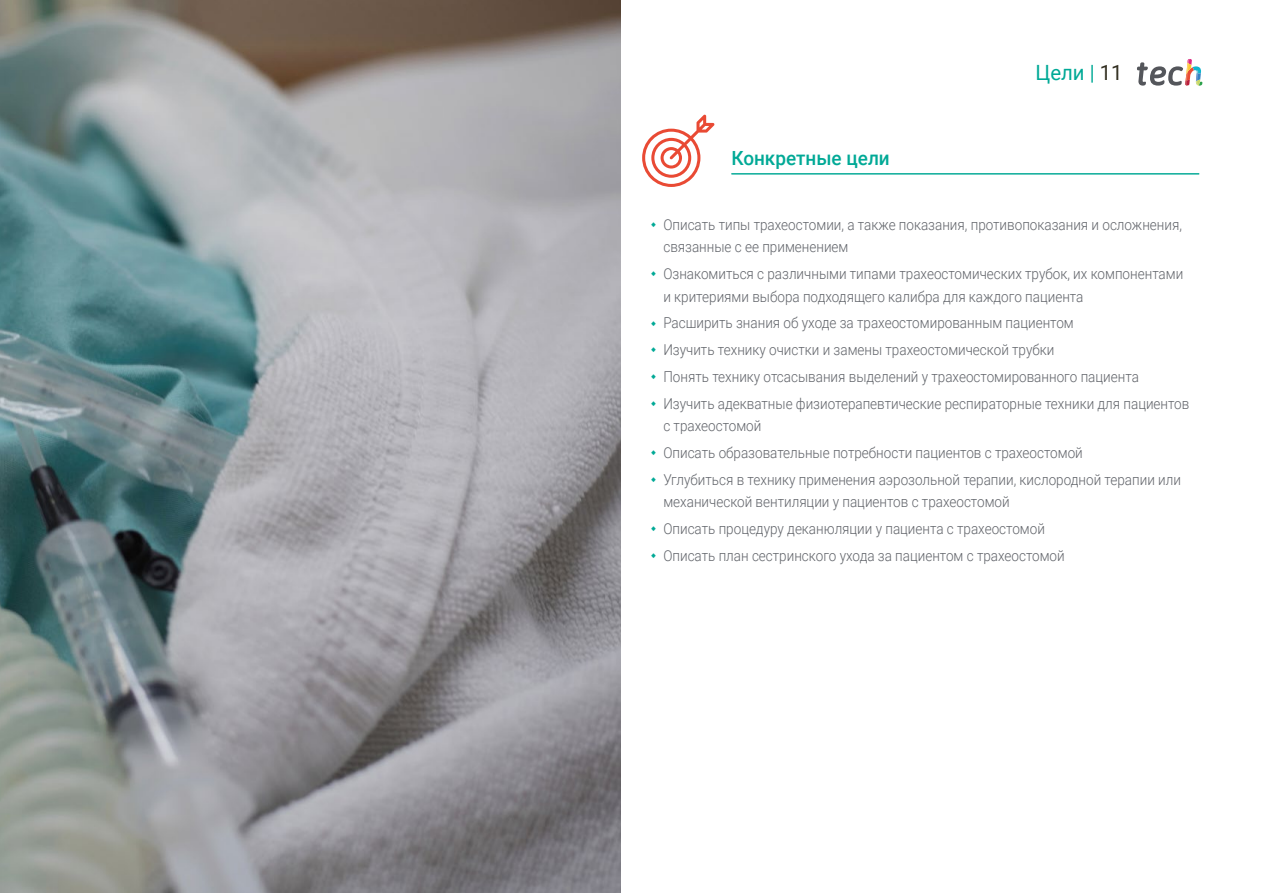
<style>
.page{position:relative;width:1263px;height:893px;background:#fff}
.page>*{position:absolute;margin:0;border:0;box-sizing:border-box;transform-origin:0 0}
.t1{font:21px "Roboto";color:#00a996}
.t2{font:500 19.5px "Roboto";color:#00a996}
.t3{font:300 15px/26.7px "Roboto";color:#61646a;scale:.9 1}
.s1{color:#312e20}
</style>
<div class="page">
<svg style="left:642px;top:115px;width:72px;height:72px"></svg>
<hr style="left:731px;top:173px;width:468px;height:1px;background:#00a996">
<img style="left:0;top:0;width:621px;height:893px">
<svg style="left:1137px;top:59px;width:65px;height:27px"></svg>
<h2 class="t2" style="left:731px;top:145px;width:160px">Конкретные цели</h2>
<h1 class="t1" style="left:1035px;top:57px;width:89px">Цели | <span class="s1">11</span></h1>
<p class="t3" style="left:663px;top:213px;width:578px;line-height:22.5px">Описать типы трахеостомии, а также показания, противопоказания и осложнения, связанные с ее применением</p>
<p class="t3" style="left:663px;top:262px;width:579px;line-height:22.5px">Ознакомиться с различными типами трахеостомических трубок, их компонентами и критериями выбора подходящего калибра для каждого пациента</p>
<p class="t3" style="left:663px;top:309px;width:586px">Расширить знания об уходе за трахеостомированным пациентом<br>Изучить технику очистки и замены трахеостомической трубки<br>Понять технику отсасывания выделений у трахеостомированного пациента Изучить адекватные физиотерапевтические респираторные техники для пациентов</p>
<p class="t3" style="left:663px;top:412px;width:577px">с трахеостомой<br>Описать образовательные потребности пациентов с трахеостомой<br>Углубиться в технику применения аэрозольной терапии, кислородной терапии или</p>
<p class="t3" style="left:663px;top:488px;width:447px">механической вентиляции у пациентов с трахеостомой<br>Описать процедуру деканюляции у пациента с трахеостомой<br>Описать план сестринского ухода за пациентом с трахеостомой</p>
</div>
